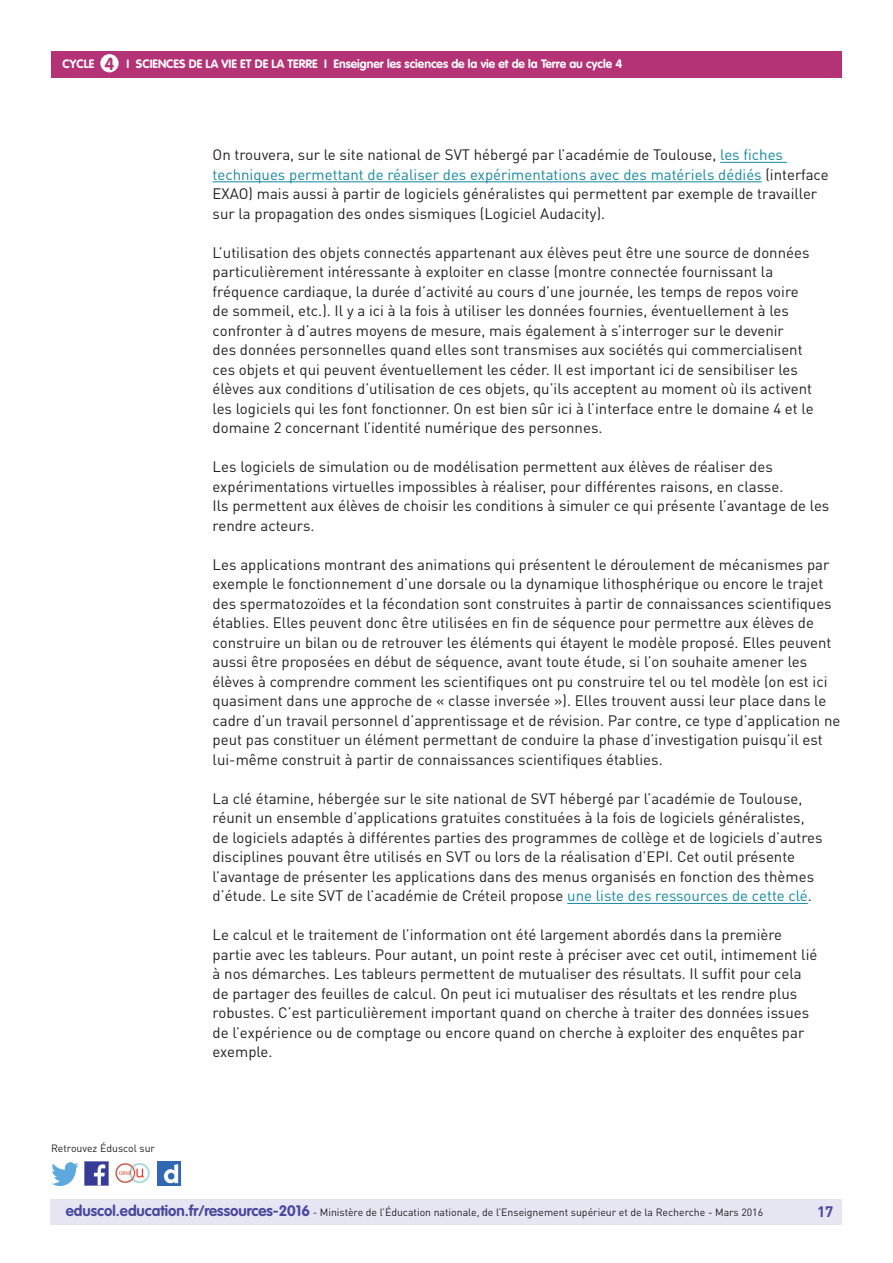
<style>
.page{position:relative;width:893px;height:1263px;background:#fff}
.page>*{position:absolute;margin:0;border:0;box-sizing:border-box;transform-origin:0 0}
.t1{font:15px/19.5px "DIN Pro";color:#231f20}
.t2{font:700 15px "DIN Pro";color:#4a489e}
.t3{font:700 12px "VAG Rounded Std";color:#fff}
.t4{font:10.5px "DIN Pro";color:#231f20}
.s1{font-size:17.25px;color:#b43376}
.s2{color:#16879f}
.s3{font-family:"VAG Rounded Std";font-weight:700;font-size:15px;color:#4a489e}
</style>
<div class="page">
<div style="left:50px;top:1199px;width:791px;height:26px;background:#e6e5f2"></div>
<div style="left:51px;top:51px;width:791px;height:27px;background:#b43376"></div>
<div style="left:100px;top:54px;width:19px;height:18px;background:#fff;border-radius:50%"></div>
<img style="left:85px;top:1162px;width:23px;height:23px">
<img style="left:51px;top:1163px;width:28px;height:22px">
<img style="left:158px;top:1162px;width:22px;height:23px">
<img style="left:115px;top:1163px;width:35px;height:21px">
<hr style="left:720px;top:162px;width:67px;height:1px;background:#16879f">
<hr style="left:213px;top:181px;width:549px;height:1px;background:#16879f">
<hr style="left:567px;top:903px;width:241px;height:1px;background:#16879f">
<p class="t3" style="left:63px;top:57px;width:8px">CYCLE</p>
<p class="t3" style="left:105px;top:57px;width:519px"><span class="s1">4</span> I Sciences de la vie et de la Terre I Enseigner les sciences de la vie et de la Terre au cycle 4</p>
<p class="t4" style="left:51px;top:1141px;width:106px">Retrouvez Éduscol sur</p>
<p class="t1" style="left:213px;top:145px;width:618px">On trouvera, sur le site national de SVT hébergé par l’académie de Toulouse, <span class="s2">les fiches techniques permettant de réaliser des expérimentations avec des matériels dédiés</span> (interface EXAO) mais aussi à partir de logiciels généralistes qui permettent par exemple de travailler sur la propagation des ondes sismiques (Logiciel Audacity).</p>
<p class="t1" style="left:213px;top:242px;width:602px">L’utilisation des objets connectés appartenant aux élèves peut être une source de données particulièrement intéressante à exploiter en classe (montre connectée fournissant la fréquence cardiaque, la durée d’activité au cours d’une journée, les temps de repos voire de sommeil, etc.). Il y a ici à la fois à utiliser les données fournies, éventuellement à les confronter à d’autres moyens de mesure, mais également à s’interroger sur le devenir<br>des données personnelles quand elles sont transmises aux sociétés qui commercialisent ces objets et qui peuvent éventuellement les céder. Il est important ici de sensibiliser les élèves aux conditions d’utilisation de ces objets, qu’ils acceptent au moment où ils activent les logiciels qui les font fonctionner. On est bien sûr ici à l’interface entre le domaine 4 et le domaine 2 concernant l’identité numérique des personnes.</p>
<p class="t1" style="left:213px;top:457px;width:618px">Les logiciels de simulation ou de modélisation permettent aux élèves de réaliser des expérimentations virtuelles impossibles à réaliser, pour différentes raisons, en classe.<br>Ils permettent aux élèves de choisir les conditions à simuler ce qui présente l’avantage de les rendre acteurs.</p>
<p class="t1" style="left:213px;top:554px;width:629px">Les applications montrant des animations qui présentent le déroulement de mécanismes par exemple le fonctionnement d’une dorsale ou la dynamique lithosphérique ou encore le trajet des spermatozoïdes et la fécondation sont construites à partir de connaissances scientifiques établies. Elles peuvent donc être utilisées en fin de séquence pour permettre aux élèves de construire un bilan ou de retrouver les éléments qui étayent le modèle proposé. Elles peuvent aussi être proposées en début de séquence, avant toute étude, si l’on souhaite amener les élèves à comprendre comment les scientifiques ont pu construire tel ou tel modèle (on est ici quasiment dans une approche de « classe inversée »). Elles trouvent aussi leur place dans le cadre d’un travail personnel d’apprentissage et de révision. Par contre, ce type d’application ne peut pas constituer un élément permettant de conduire la phase d’investigation puisqu’il est lui-même construit à partir de connaissances scientifiques établies.</p>
<p class="t1" style="left:213px;top:788px;width:611px">La clé étamine, hébergée sur le site national de SVT hébergé par l’académie de Toulouse, réunit un ensemble d’applications gratuites constituées à la fois de logiciels généralistes, de logiciels adaptés à différentes parties des programmes de collège et de logiciels d’autres disciplines pouvant être utilisés en SVT ou lors de la réalisation d’EPI. Cet outil présente l’avantage de présenter les applications dans des menus organisés en fonction des thèmes d’étude. Le site SVT de l’académie de Créteil propose <span class="s2">une liste des ressources de cette clé</span>.</p>
<p class="t1" style="left:213px;top:925px;width:606px">Le calcul et le traitement de l’information ont été largement abordés dans la première partie avec les tableurs. Pour autant, un point reste à préciser avec cet outil, intimement lié à nos démarches. Les tableurs permettent de mutualiser des résultats. Il suffit pour cela de partager des feuilles de calcul. On peut ici mutualiser des résultats et les rendre plus robustes. C’est particulièrement important quand on cherche à traiter des données issues de l’expérience ou de comptage ou encore quand on cherche à exploiter des enquêtes par exemple.</p>
<p class="t4" style="left:66px;top:1205px;width:699px"><span class="s3">eduscol.education.fr/ressources-2016</span> - Ministère de l’Éducation nationale, de l’Enseignement supérieur et de la Recherche - Mars 2016</p>
<p class="t2" style="left:817px;top:1201px;width:18px">17</p>
</div>
